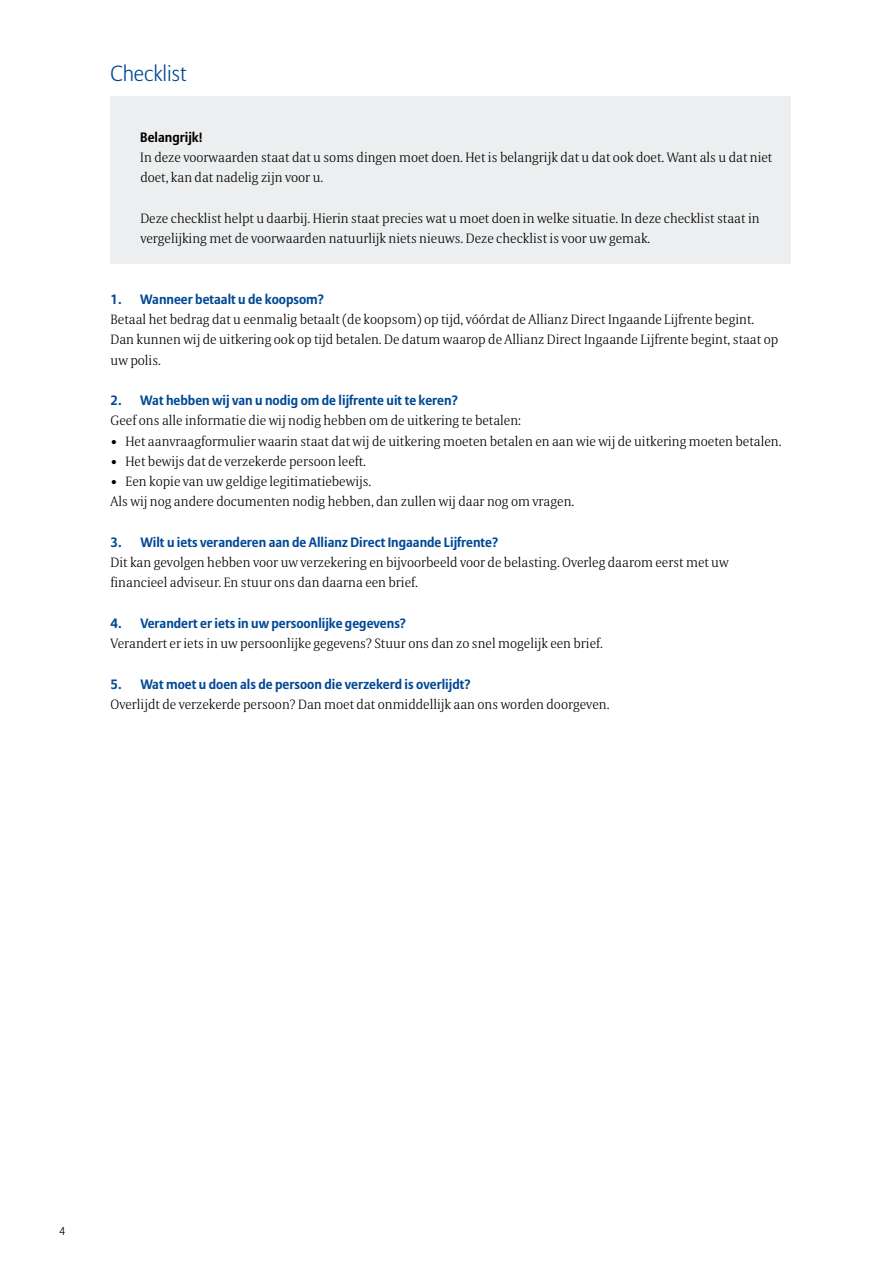
<style>
.page{position:relative;width:893px;height:1263px;background:#fff}
.page>*{position:absolute;margin:0;border:0;box-sizing:border-box;transform-origin:0 0}
.t1{font:300 21.75px "Allianz Sans";color:#004895}
.t2{font:300 13.5px/20.2px "Allianz Serif";color:#000}
.t3{font:700 13.5px "Allianz Sans";color:#004895}
.t4{font:700 13.5px "Allianz Sans";color:#000}
.t5{font:300 11.25px "Allianz Sans";color:#000}
</style>
<div class="page">
<div style="left:111px;top:96px;width:680px;height:168px;background:#edeeef"></div>
<h1 class="t1" style="left:111px;top:60px;width:77px">Checklist</h1>
<p class="t4" style="left:140px;top:129px;width:64px">Belangrijk!</p>
<p class="t2" style="left:140px;top:147px;width:634px">In deze voorwaarden staat dat u soms dingen moet doen. Het is belangrijk dat u dat ook doet. Want als u dat niet doet, kan dat nadelig zijn voor u.</p>
<p class="t2" style="left:140px;top:208px;width:621px">Deze checklist helpt u daarbij. Hierin staat precies wat u moet doen in welke situatie. In deze checklist staat in vergelijking met de voorwaarden natuurlijk niets nieuws. Deze checklist is voor uw gemak.</p>
<p class="t3" style="left:111px;top:291px;width:215px">1. Wanneer betaalt u de koopsom?</p>
<p class="t2" style="left:111px;top:309px;width:669px">Betaal het bedrag dat u eenmalig betaalt (de koopsom) op tijd, vóórdat de Allianz Direct Ingaande Lijfrente begint.<br>Dan kunnen wij de uitkering ook op tijd betalen. De datum waarop de Allianz Direct Ingaande Lijfrente begint, staat op uw polis.</p>
<p class="t3" style="left:111px;top:392px;width:349px">2. Wat hebben wij van u nodig om de lijfrente uit te keren?</p>
<p class="t2" style="left:111px;top:410px;width:412px">Geef ons alle informatie die wij nodig hebben om de uitkering te betalen:</p>
<p class="t2" style="left:111px;top:430px;width:672px">• Het aanvraagformulier waarin staat dat wij de uitkering moeten betalen en aan wie wij de uitkering moeten betalen.</p>
<p class="t2" style="left:111px;top:451px;width:257px">• Het bewijs dat de verzekerde persoon leeft.</p>
<p class="t2" style="left:111px;top:471px;width:465px">• Een kopie van uw geldige legitimatiebewijs.<br>Als wij nog andere documenten nodig hebben, dan zullen wij daar nog om vragen.</p>
<p class="t3" style="left:111px;top:534px;width:389px">3. Wilt u iets veranderen aan de Allianz Direct Ingaande Lijfrente?</p>
<p class="t2" style="left:111px;top:552px;width:620px">Dit kan gevolgen hebben voor uw verzekering en bijvoorbeeld voor de belasting. Overleg daarom eerst met uw financieel adviseur. En stuur ons dan daarna een brief.</p>
<p class="t3" style="left:111px;top:615px;width:297px">4. Verandert er iets in uw persoonlijke gegevens?</p>
<p class="t2" style="left:111px;top:633px;width:494px">Verandert er iets in uw persoonlijke gegevens? Stuur ons dan zo snel mogelijk een brief.</p>
<p class="t3" style="left:111px;top:676px;width:362px">5. Wat moet u doen als de persoon die verzekerd is overlijdt?</p>
<p class="t2" style="left:111px;top:694px;width:500px">Overlijdt de verzekerde persoon? Dan moet dat onmiddellijk aan ons worden doorgeven.</p>
<p class="t5" style="left:60px;top:1225px;width:7px">4</p>
</div>
